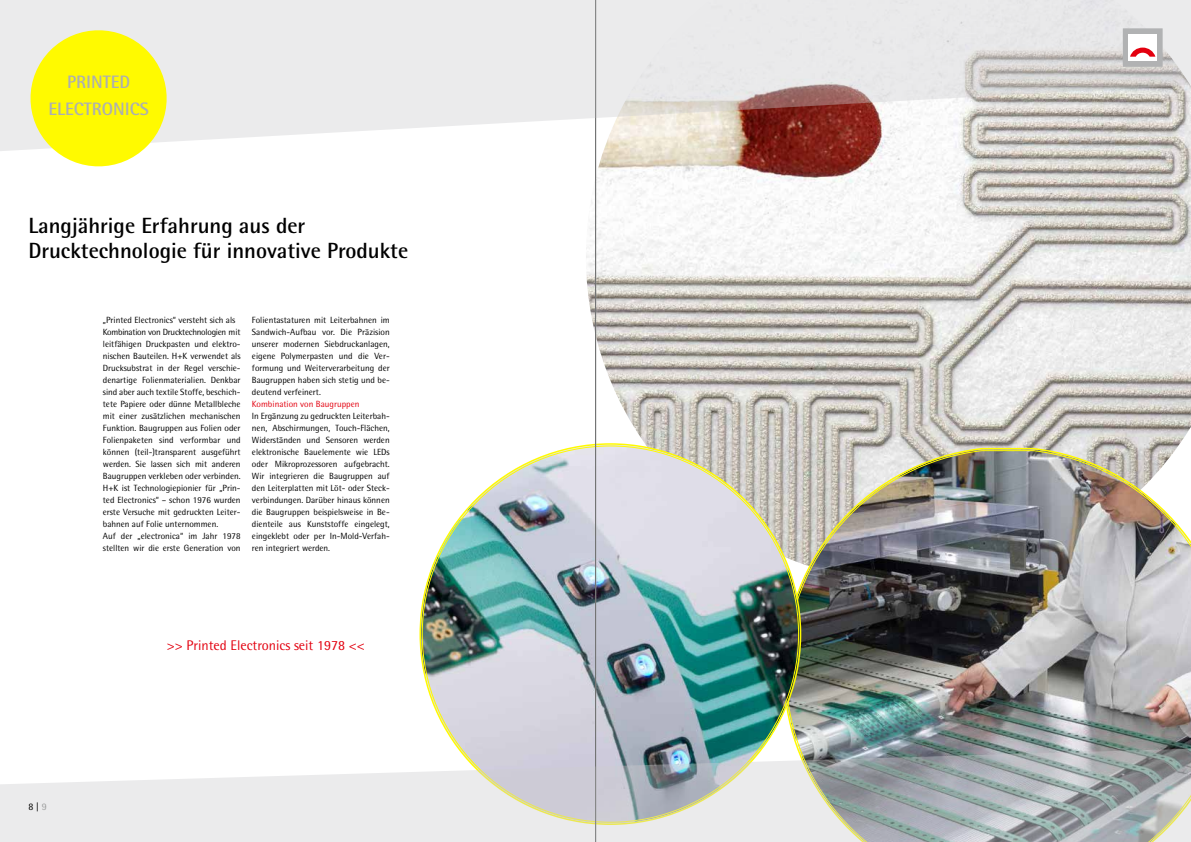
<style>
.page{position:relative;width:1191px;height:842px;background:#fff}
.page>*{position:absolute;margin:0;border:0;box-sizing:border-box;transform-origin:0 0}
.t1{font:700 22px/25px "Rotis Semi Sans";color:#000}
.t2{font:700 18px/27px "Rotis Semi Sans";color:#acafb2;text-align:center}
.t3{font:14px "Rotis Semi Sans";color:#e3000f}
.t4{font:10px "Rotis Semi Sans";color:#000}
.t5{font:9px/12px "Rotis Semi Sans";color:#000;text-align:justify}
.t6{font:9px "Rotis Semi Sans";color:#e3000f}
.s1{color:#9c9d9d}
</style>
<div class="page">
<img style="left:586px;top:152px;width:605px;height:295px">
<img style="left:799px;top:450px;width:392px;height:298px">
<img style="left:422px;top:445px;width:377px;height:303px">
<svg style="left:0;top:0;width:1191px;height:152px;fill:#ebebec"></svg>
<svg style="left:0;top:748px;width:1191px;height:94px"></svg>
<svg style="left:24px;top:24px;width:149px;height:143px"></svg>
<div style="left:1122px;top:28px;width:40px;height:39px;background:#b1b2b3"></div>
<div style="left:1128px;top:34px;width:28px;height:27px;background:#fff"></div>
<svg style="left:1130px;top:48px;width:25px;height:9px"></svg>
<hr style="left:595px;top:0;width:1px;height:842px;background:#9a9b9b">
<h2 class="t2" style="left:48px;top:68px;width:102px">PRINTED<br>ELECTRONICS</h2>
<h1 class="t1" style="left:28px;top:212px;width:381px">Langjährige Erfahrung aus der<br>Drucktechnologie für innovative Produkte</h1>
<p class="t5" style="left:103px;top:313px;width:139px;text-align:left">„Printed Electronics“ versteht sich als Kombination von Drucktechnologien mit leitfähigen Druckpasten und elektro&shy;nischen Bauteilen. H+K verwendet als Drucksubstrat in der Regel verschie&shy;denartige Folienmaterialien. Denkbar sind aber auch textile Stoffe, beschich&shy;tete Papiere oder dünne Metallbleche mit einer zusätzlichen mechanischen Funktion. Baugruppen aus Folien oder Folienpaketen sind verformbar und können (teil-)transparent ausgeführt werden. Sie lassen sich mit anderen Baugruppen verkleben oder verbinden.<br>H+K ist Technologiepionier für „Prin&shy;ted Electronics“ – schon 1976 wurden erste Versuche mit gedruckten Leiter&shy;bahnen auf Folie unternommen.<br>Auf der „electronica“ im Jahr 1978 stellten wir die erste Generation von</p>
<p class="t5" style="left:252px;top:313px;width:139px">Folientastaturen mit Leiterbahnen im Sandwich-Aufbau vor. Die Präzision unserer modernen Siebdruckanlagen, eigene Polymerpasten und die Ver&shy;formung und Weiterverarbeitung der Baugruppen haben sich stetig und be&shy;deutend verfeinert.</p>
<p class="t6" style="left:252px;top:398px;width:109px">Kombination von Baugruppen</p>
<p class="t5" style="left:252px;top:409px;width:139px">In Ergänzung zu gedruckten Leiterbah&shy;nen, Abschirmungen, Touch-Flächen, Widerständen und Sensoren werden elektronische Bauelemente wie LEDs oder Mikroprozessoren aufgebracht.<br>Wir integrieren die Baugruppen auf den Leiterplatten mit Löt- oder Steck&shy;verbindungen. Darüber hinaus können die Baugruppen beispielsweise in Be&shy;dienteile aus Kunststoffe eingelegt, eingeklebt oder per In-Mold-Verfah&shy;ren integriert werden.</p>
<p class="t4" style="left:28px;top:801px;width:20px">8 | <span class="s1">9</span></p>
<h3 class="t3" style="left:167px;top:637px;width:200px">&gt;&gt; Printed Electronics seit 1978 &lt;&lt;</h3>
</div>
